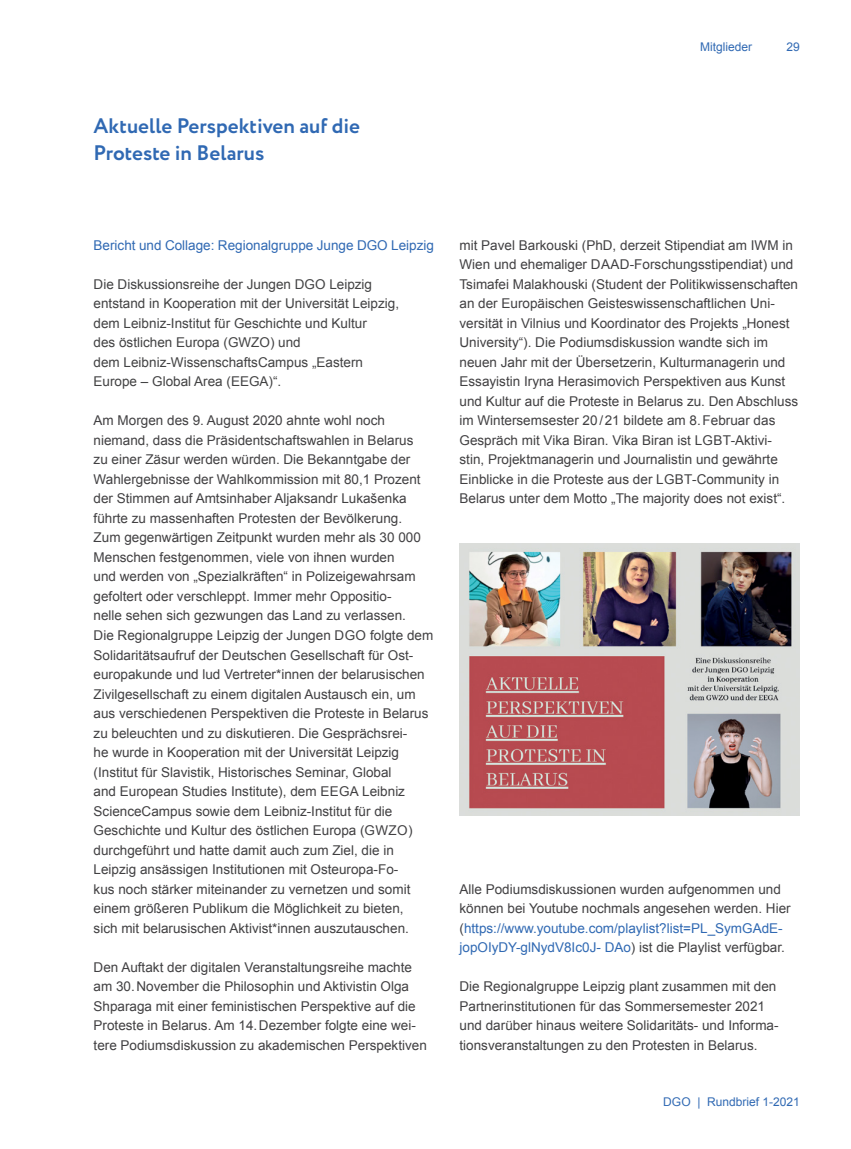
<style>
.page{position:relative;width:851px;height:1149px;background:#fff}
.page>*{position:absolute;margin:0;border:0;box-sizing:border-box;transform-origin:0 0}
.t1{font:700 21px/27px "Circe";color:#3069b3}
.t2{font:13.5px/19.5px "Arial";color:#414042}
.t3{font:13.5px/19.5px "Arial";color:#424243}
.t4{font:13.5px "Arial";color:#3069b3}
.t5{font:12px "Arial";color:#3069b3}
.s1{color:#3069b3}
</style>
<div class="page">
<img style="left:459px;top:543px;width:340px;height:272px">
<h1 class="t1" style="left:94px;top:113px;width:268px">Aktuelle Perspektiven auf die<br>Proteste in Belarus</h1>
<p class="t5" style="left:700px;top:39px;width:54px">Mitglieder</p>
<p class="t5" style="left:786px;top:39px;width:15px">29</p>
<p class="t4" style="left:94px;top:236px;width:342px">Bericht und Collage: Regionalgruppe Junge DGO Leipzig</p>
<p class="t3" style="left:94px;top:274px;width:307px">Die Diskussionsreihe der Jungen DGO Leipzig entstand in Kooperation mit der Universität Leipzig, dem Leibniz-Institut für Geschichte und Kultur<br>des östlichen Europa (GWZO) und<br>dem Leibniz-WissenschaftsCampus „Eastern Europe – Global Area (EEGA)“.</p>
<p class="t2" style="left:94px;top:411px;width:341px">Am Morgen des 9. August 2020 ahnte wohl noch niemand, dass die Präsidentschaftswahlen in Belarus<br>zu einer Zäsur werden würden. Die Bekanntgabe der Wahlergebnisse der Wahlkommission mit 80,1 Prozent der Stimmen auf Amtsinhaber Aljaksandr Lukašenka führte zu massenhaften Protesten der Bevölkerung.<br>Zum gegenwärtigen Zeitpunkt wurden mehr als 30 000<br>Menschen festgenommen, viele von ihnen wurden<br>und werden von „Spezialkräften“ in Polizeigewahrsam gefoltert oder verschleppt. Immer mehr Oppositio-<br>nelle sehen sich gezwungen das Land zu verlassen.<br>Die Regionalgruppe Leipzig der Jungen DGO folgte dem Solidaritätsaufruf der Deutschen Gesellschaft für Ost&shy;europakunde und lud Vertreter*innen der belarusischen Zivilgesellschaft zu einem digitalen Austausch ein, um aus verschiedenen Perspektiven die Proteste in Belarus zu beleuchten und zu diskutieren. Die Gesprächsrei-<br>he wurde in Kooperation mit der Universität Leipzig (Institut für Slavistik, Historisches Seminar, Global<br>and European Studies Institute), dem EEGA Leibniz ScienceCampus sowie dem Leibniz-Institut für die Geschichte und Kultur des östlichen Europa (GWZO) durchgeführt und hatte damit auch zum Ziel, die in Leipzig ansässigen Institutionen mit Osteuropa-Fo-<br>kus noch stärker miteinander zu vernetzen und somit einem größeren Publikum die Möglichkeit zu bieten,<br>sich mit belarusischen Aktivist*innen auszutauschen.</p>
<p class="t2" style="left:94px;top:957px;width:335px">Den Auftakt der digitalen Veranstaltungsreihe machte am 30.November die Philosophin und Aktivistin Olga Shparaga mit einer feministischen Perspektive auf die Proteste in Belarus. Am 14.Dezember folgte eine wei&shy;tere Podiumsdiskussion zu akademischen Perspektiven</p>
<p class="t2" style="left:459px;top:235px;width:340px">mit Pavel Barkouski (PhD, derzeit Stipendiat am IWM in Wien und ehemaliger DAAD-Forschungsstipendiat) und Tsimafei Malakhouski (Student der Politikwissenschaften an der Europäischen Geisteswissenschaftlichen Uni&shy;versität in Vilnius und Koordinator des Projekts „Honest University“). Die Podiumsdiskussion wandte sich im neuen Jahr mit der Übersetzerin, Kulturmanagerin und Essayistin Iryna Herasimovich Perspektiven aus Kunst und Kultur auf die Proteste in Belarus zu. Den Abschluss im Wintersemsester 20/21 bildete am 8.Februar das Gespräch mit Vika Biran. Vika Biran ist LGBT-Aktivi&shy;stin, Projektmanagerin und Journalistin und gewährte Einblicke in die Proteste aus der LGBT-Community in Belarus unter dem Motto „The majority does not exist“.</p>
<p class="t2" style="left:459px;top:878px;width:332px">Alle Podiumsdiskussionen wurden aufgenommen und können bei Youtube nochmals angesehen werden. Hier (<span class="s1">https://www.youtube.com/playlist?list=PL_SymGAdE&shy;jopOIyDY-glNydV8Ic0J- DAo</span>) ist die Playlist verfügbar.</p>
<p class="t2" style="left:459px;top:976px;width:320px">Die Regionalgruppe Leipzig plant zusammen mit den Partnerinstitutionen für das Sommersemester 2021 und darüber hinaus weitere Solidaritäts- und Informa&shy;tionsveranstaltungen zu den Protesten in Belarus.</p>
<p class="t5" style="left:663px;top:1093px;width:138px">DGO | Rundbrief 1-2021</p>
</div>
